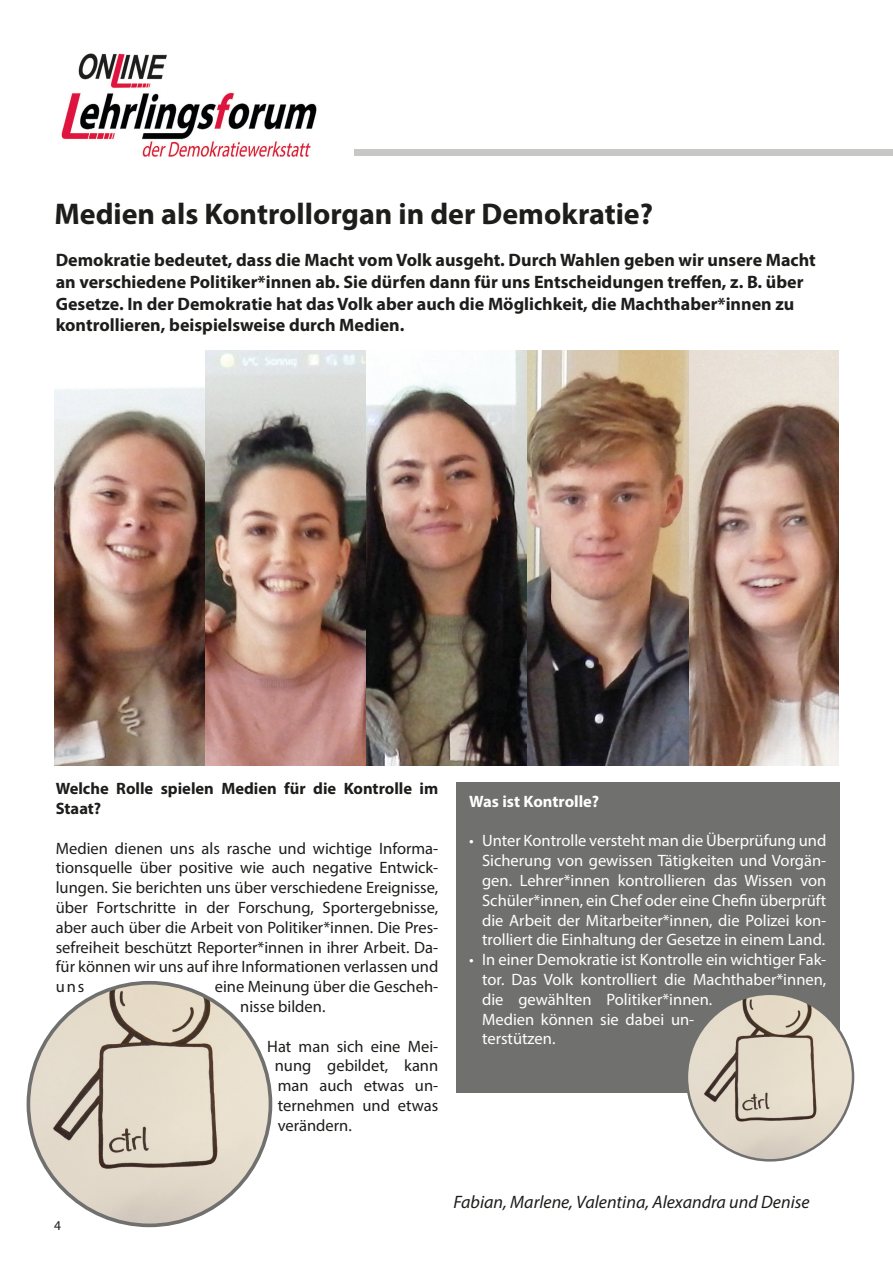
<style>
.page{position:relative;width:893px;height:1263px;background:#fff}
.page>*{position:absolute;margin:0;border:0;box-sizing:border-box;transform-origin:0 0}
.t1{font:700 30px "Myriad Pro";color:#1d1d1b}
.t2{font:700 18px/21.6px "Myriad Pro";color:#1d1d1b}
.t3{font:italic 18px "Myriad Pro";color:#1d1d1b}
.t4{font:16.5px/19.8px "Myriad Pro";color:#1d1d1b;text-align:justify}
.t5{font:16.5px/19.8px "Myriad Pro";color:#fff;text-align:justify}
.t6{font:700 16.5px/19.8px "Myriad Pro";color:#1d1d1b}
.t7{font:700 16.5px "Myriad Pro";color:#fff}
.t8{font:13.5px "Myriad Pro";color:#1d1d1b}
</style>
<div class="page">
<img style="left:61px;top:53px;width:256px;height:103px">
<div style="left:354px;top:149px;width:539px;height:6px;background:#c7c7c6"></div>
<div style="left:457px;top:782px;width:383px;height:310px;background:#70706f"></div>
<img style="left:689px;top:351px;width:150px;height:414px">
<img style="left:54px;top:351px;width:635px;height:414px">
<img style="left:28px;top:983px;width:242px;height:242px;border-radius:121px">
<img style="left:687px;top:994px;width:166px;height:166px;border-radius:83px">
<p class="t1" style="left:54px;top:195px;width:600px">Medien als Kontrollorgan in der Demokratie?</p>
<p class="t2" style="left:56px;top:249px;width:761px">Demokratie bedeutet, dass die Macht vom Volk ausgeht. Durch Wahlen geben wir unsere Macht an verschiedene Politiker*innen ab. Sie dürfen dann für uns Entscheidungen treffen, z. B. über Gesetze. In der Demokratie hat das Volk aber auch die Möglichkeit, die Machthaber*innen zu kontrollieren, beispielsweise durch Medien.</p>
<p class="t6" style="left:56px;top:778px;width:384px">Welche Rolle spielen Medien für die Kontrolle im<br>Staat?</p>
<p class="t4" style="left:56px;top:838px;width:384px">Medien dienen uns als rasche und wichtige Informa&shy;tionsquelle über positive wie auch negative Entwick&shy;lungen. Sie berichten uns über verschiedene Ereignisse, über Fortschritte in der Forschung, Sportergebnisse, aber auch über die Arbeit von Politiker*innen. Die Pres&shy;sefreiheit beschützt Reporter*innen in ihrer Arbeit. Da&shy;für können wir uns auf ihre Informationen verlassen und uns</p>
<p class="t4" style="left:240px;top:976px;width:200px;text-indent:-26px">eine Meinung über die Gescheh&shy;nisse bilden.</p>
<p class="t4" style="left:275px;top:1036px;width:165px;text-indent:-8px">Hat man sich eine Mei&shy;nung gebildet, kann man auch etwas un&shy;ternehmen und etwas verändern.</p>
<p class="t7" style="left:469px;top:790px;width:132px">Was ist Kontrolle?</p>
<p class="t5" style="left:482px;top:831px;width:346px;text-indent:-13px">• Unter Kontrolle versteht man die Überprüfung und Sicherung von gewissen Tätigkeiten und Vorgän&shy;gen. Lehrer*innen kontrollieren das Wissen von Schüler*innen, ein Chef oder eine Chefin überprüft die Arbeit der Mitarbeiter*innen, die Polizei kon&shy;trolliert die Einhaltung der Gesetze in einem Land.</p>
<p class="t5" style="left:482px;top:949px;width:346px;text-align:left;text-indent:-13px">• In einer Demokratie ist Kontrolle ein wichtiger Fak&shy;tor. Das Volk kontrolliert die Machthaber*innen, die gewählten Politiker*innen.<br>Medien können sie dabei un-<br>terstützen.</p>
<p class="t8" style="left:54px;top:1217px;width:8px">4</p>
<p class="t3" style="left:454px;top:1191px;width:358px">Fabian, Marlene, Valentina, Alexandra und Denise</p>
</div>
